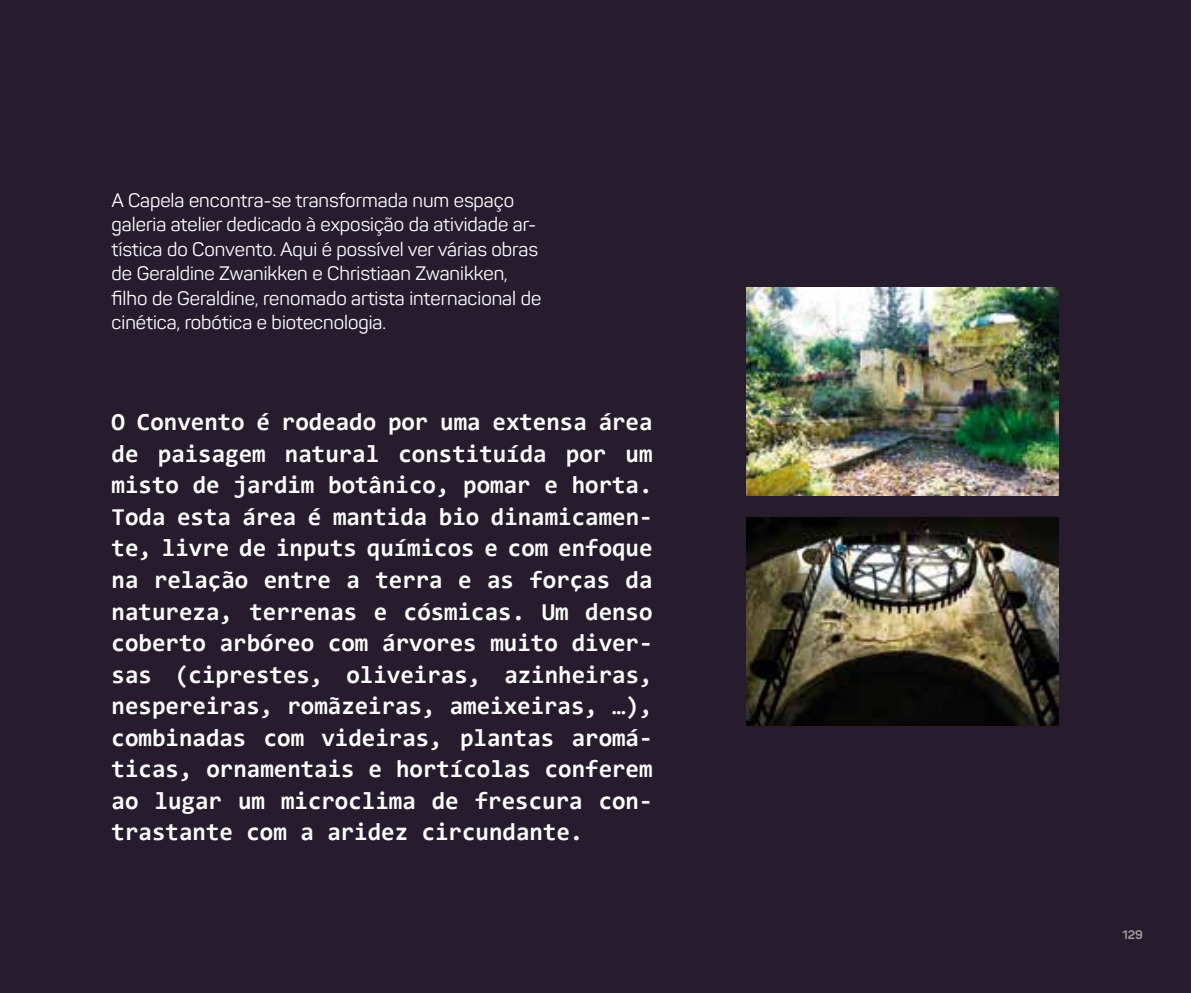
<style>
.page{position:relative;width:1191px;height:993px;background:#fff}
.page>*{position:absolute;margin:0;border:0;box-sizing:border-box;transform-origin:0 0}
.t1{font:700 24.5px/31.5px "Consolas";color:#fff;text-align:justify}
.t2{font:19.25px/24.5px "Panton";color:#fff}
.t3{font:700 12.25px "Panton";color:#9d9d9c}
</style>
<div class="page">
<div style="left:0;top:0;width:1191px;height:992px;background:#261c2e"></div>
<img style="left:747px;top:288px;width:311px;height:207px">
<img style="left:747px;top:518px;width:311px;height:207px">
<p class="t2" style="left:112px;top:188px;width:431px">A Capela encontra-se transformada num espaço galeria atelier dedicado à exposição da atividade ar&shy;tística do Convento. Aqui é possível ver várias obras de Geraldine Zwanikken e Christiaan Zwanikken, filho de Geraldine, renomado artista internacional de cinética, robótica e biotecnologia.</p>
<p class="t1" style="left:112px;top:406px;width:542px">O Convento é rodeado por uma extensa área de paisagem natural constituída por um misto de jardim botânico, pomar e horta.<br>Toda esta área é mantida bio dinamicamen&shy;te, livre de inputs químicos e com enfoque na relação entre a terra e as forças da natureza, terrenas e cósmicas. Um denso coberto arbóreo com árvores muito diver&shy;sas (ciprestes, oliveiras, azinheiras, nespereiras, romãzeiras, ameixeiras, …), combinadas com videiras, plantas aromá&shy;ticas, ornamentais e hortícolas conferem ao lugar um microclima de frescura con&shy;trastante com a aridez circundante.</p>
<p class="t3" style="left:1122px;top:926px;width:22px">129</p>
</div>
